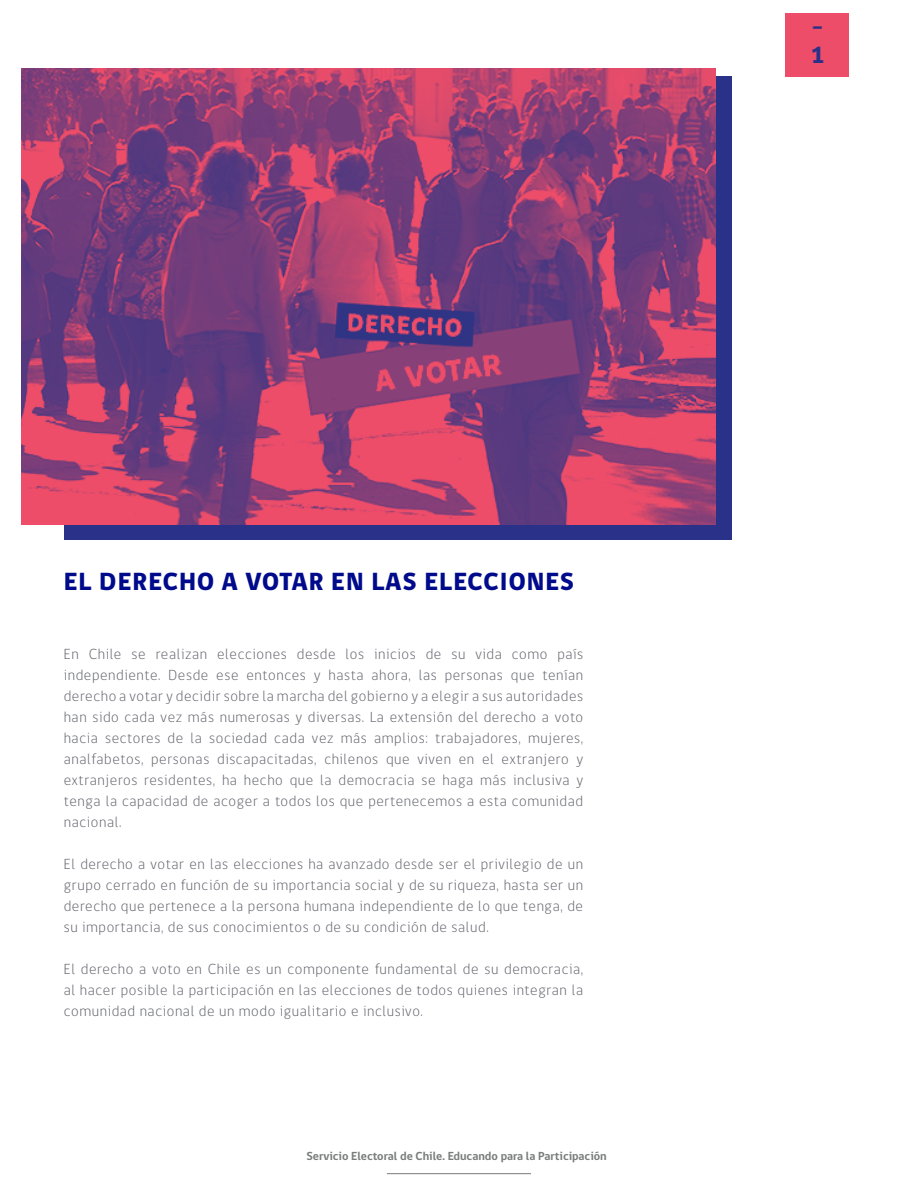
<style>
.page{position:relative;width:918px;height:1188px;background:#fff}
.page>*{position:absolute;margin:0;border:0;box-sizing:border-box;transform-origin:0 0}
.t1{font:800 25.5px "gob CL";letter-spacing:.04em;color:#000b8c}
.t2{font:800 24px/28.8px "gob CL";color:#293188}
.t3{font:300 15px/21px "gob CL";letter-spacing:.04em;color:#5d5e67;text-align:justify}
.t4{font:700 12px "gob CL";color:#7a7c7c}
</style>
<div class="page">
<div style="left:786px;top:13px;width:63px;height:64px;background:#ed4d69"></div>
<hr style="left:387px;top:1173px;width:144px;height:1px;background:#7a7c7c">
<div style="left:64px;top:77px;width:667px;height:463px;background:#293188"></div>
<img style="left:21px;top:68px;width:694px;height:456px">
<h1 class="t1" style="left:64px;top:564px;width:512px">EL DERECHO A VOTAR EN LAS ELECCIONES</h1>
<p class="t3" style="left:64px;top:644px;width:521px">En Chile se realizan elecciones desde los inicios de su vida como país independiente. Desde ese entonces y hasta ahora, las personas que tenían derecho a votar y decidir sobre la marcha del gobierno y a elegir a sus autoridades han sido cada vez más numerosas y diversas. La extensión del derecho a voto hacia sectores de la sociedad cada vez más amplios: trabajadores, mujeres, analfabetos, personas discapacitadas, chilenos que viven en el extranjero y extranjeros residentes, ha hecho que la democracia se haga más inclusiva y tenga la capacidad de acoger a todos los que pertenecemos a esta comunidad nacional.</p>
<p class="t3" style="left:64px;top:854px;width:521px">El derecho a votar en las elecciones ha avanzado desde ser el privilegio de un grupo cerrado en función de su importancia social y de su riqueza, hasta ser un derecho que pertenece a la persona humana independiente de lo que tenga, de su importancia, de sus conocimientos o de su condición de salud.</p>
<p class="t3" style="left:64px;top:959px;width:521px">El derecho a voto en Chile es un componente fundamental de su democracia, al hacer posible la participación en las elecciones de todos quienes integran la comunidad nacional de un modo igualitario e inclusivo.</p>
<p class="t4" style="left:306px;top:1148px;width:302px">Servicio Electoral de Chile. Educando para la Participación</p>
<h2 class="t2" style="left:810px;top:13px;width:16px">-<br>1</h2>
</div>
